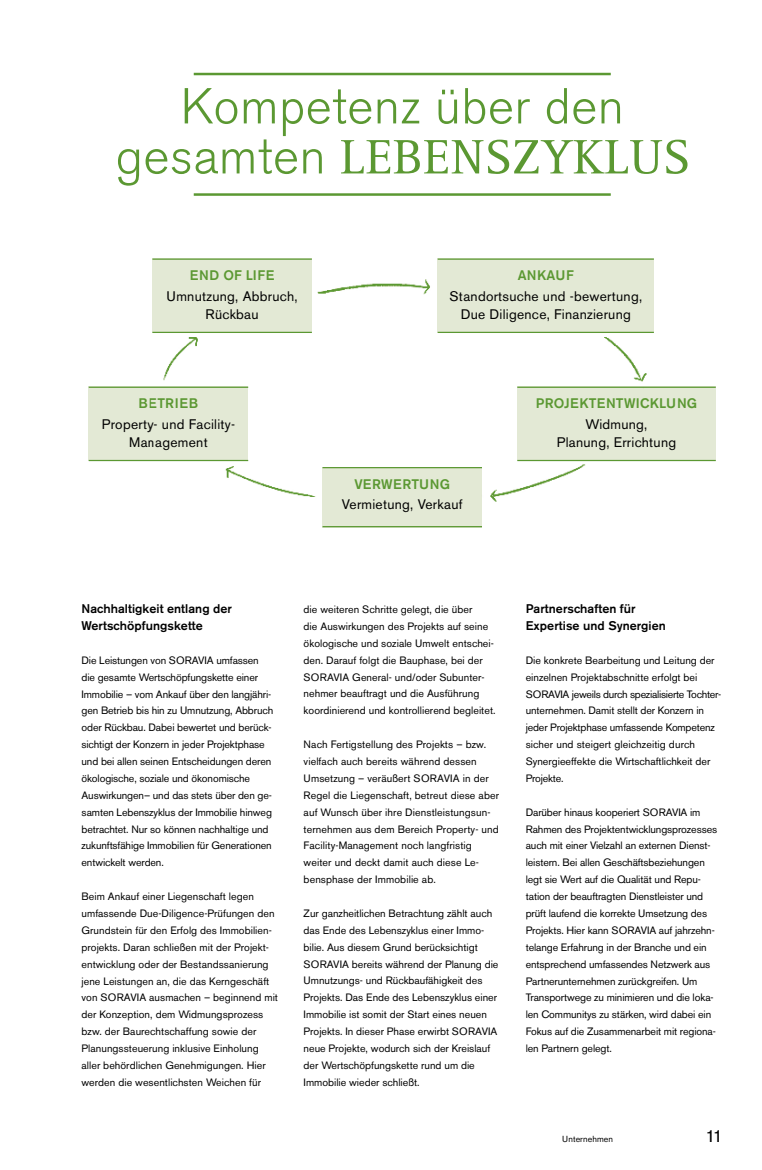
<style>
.page{position:relative;width:762px;height:1170px;background:#fff}
.page>*{position:absolute;margin:0;border:0;box-sizing:border-box;transform-origin:0 0}
.t1{font:50px "Rotis Serif Std";letter-spacing:.01em;color:#5b9832}
.t2{font:300 50px "Akzidenz Grotesk BE";letter-spacing:.01em;color:#5b9832}
.t3{font:17.5px "Akzidenz Grotesk BE";color:#000}
.t4{font:13.75px/18.8px "Akzidenz Grotesk BE";letter-spacing:.02em;color:#000;text-align:center}
.t5{font:500 13.75px "Akzidenz Grotesk BE";letter-spacing:.04em;color:#5b9832}
.t6{font:500 13.75px "Akzidenz Grotesk BE";letter-spacing:.01em;color:#5b9832}
.t7{font:500 12.5px/16.9px "Akzidenz Grotesk BE";letter-spacing:.005em;color:#000}
.t8{font:10.62px/16.9px "Akzidenz Grotesk BE";color:#000}
.t9{font:8.75px "Akzidenz Grotesk BE";letter-spacing:.01em;color:#000}
.s1{font-family:"Akzidenz Grotesk BE";font-weight:300}
</style>
<div class="page">
<div style="left:517px;top:386px;width:199px;height:75px;background:#e3e9d5"></div>
<div style="left:89px;top:386px;width:159px;height:75px;background:#e3e9d5"></div>
<hr style="left:89px;top:386px;width:159px;height:2px;background:#5b9832">
<hr style="left:89px;top:460px;width:159px;height:1px;background:#5b9832">
<hr style="left:517px;top:386px;width:199px;height:2px;background:#5b9832">
<hr style="left:517px;top:460px;width:199px;height:1px;background:#5b9832">
<hr style="left:194px;top:73px;width:417px;height:2px;background:#5b9832">
<hr style="left:194px;top:193px;width:417px;height:3px;background:#5b9832">
<img style="left:152px;top:258px;width:507px;height:270px">
<h1 class="t2" style="left:181px;top:78px;width:445px">Kompetenz über den</h1>
<h1 class="t1" style="left:116px;top:128px;width:575px"><span class="s1">gesamten</span> LEBENSZYKLUS</h1>
<p class="t5" style="left:190px;top:267px;width:86px">END OF LIFE</p>
<p class="t4" style="left:167px;top:286px;width:133px">Umnutzung, Abbruch,<br>Rückbau</p>
<p class="t5" style="left:187px;top:267px;width:32px">END</p>
<p class="t5" style="left:260px;top:267px;width:19px">FE</p>
<p class="t4" style="left:167px;top:289px;width:133px">Umnutzung, Abbruch,<br>Rückbau</p>
<p class="t5" style="left:191px;top:395px;width:11px">B</p>
<p class="t4" style="left:102px;top:417px;width:135px">Property- und Facility-<br>Management</p>
<p class="t5" style="left:139px;top:395px;width:61px">BETRIEB</p>
<p class="t4" style="left:102px;top:414px;width:135px">Property- und Facility-<br>Management</p>
<p class="t5" style="left:518px;top:267px;width:57px">ANKAUF</p>
<p class="t4" style="left:449px;top:286px;width:194px">Standortsuche und -bewertung,<br>Due Diligence, Finanzierung</p>
<p class="t4" style="left:449px;top:289px;width:194px">Standortsuche und -bewertung,<br>Due Diligence [, Finanzierung]</p>
<p class="t5" style="left:352px;top:475px;width:19px">VE</p>
<p class="t5" style="left:432px;top:475px;width:22px">NG</p>
<p class="t4" style="left:342px;top:498px;width:122px">Vermietung, Verkauf</p>
<p class="t6" style="left:354px;top:475px;width:97px">VERWERTUNG</p>
<p class="t4" style="left:342px;top:495px;width:122px">Vermietung, Verkauf</p>
<p class="t5" style="left:531px;top:395px;width:57px">PROJEK</p>
<p class="t5" style="left:642px;top:395px;width:61px">CKLUNG</p>
<p class="t4" style="left:557px;top:417px;width:121px">Widmung,<br>Planung, Errichtung</p>
<p class="t6" style="left:536px;top:395px;width:163px">PROJEKTENTWICKLUNG</p>
<p class="t4" style="left:557px;top:414px;width:121px">Widmung,<br>Planung, Errichtung</p>
<p class="t7" style="left:81px;top:600px;width:152px">Nachhaltigkeit entlang der<br>Wertschöpfungskette</p>
<p class="t8" style="left:81px;top:651px;width:193px">Die Leistungen von SORAVIA umfassen die gesamte Wertschöpfungskette einer Immobilie – vom Ankauf über den langjähri&shy;gen Betrieb bis hin zu Umnutzung, Abbruch oder Rückbau. Dabei bewertet und berück&shy;sichtigt der Konzern in jeder Projektphase und bei allen seinen Entscheidungen deren ökologische, soziale und ökonomische Auswirkungen– und das stets über den ge&shy;samten Lebenszyklus der Immobilie hinweg betrachtet. Nur so können nachhaltige und zukunftsfähige Immobilien für Generationen entwickelt werden.</p>
<p class="t8" style="left:81px;top:887px;width:198px">Beim Ankauf einer Liegenschaft legen umfassende Due-Diligence-Prüfungen den Grundstein für den Erfolg des Immobilien&shy;projekts. Daran schließen mit der Projekt&shy;entwicklung oder der Bestandssanierung jene Leistungen an, die das Kerngeschäft von SORAVIA ausmachen – beginnend mit der Konzeption, dem Widmungsprozess bzw. der Baurechtschaffung sowie der Planungssteuerung inklusive Einholung aller behördlichen Genehmigungen. Hier werden die wesentlichsten Weichen für</p>
<p class="t8" style="left:304px;top:601px;width:193px">die weiteren Schritte gelegt, die über<br>die Auswirkungen des Projekts auf seine ökologische und soziale Umwelt entschei&shy;den. Darauf folgt die Bauphase, bei der SORAVIA General- und/oder Subunter&shy;nehmer beauftragt und die Ausführung koordinierend und kontrollierend begleitet.</p>
<p class="t8" style="left:304px;top:736px;width:197px">Nach Fertigstellung des Projekts – bzw. vielfach auch bereits während dessen Umsetzung – veräußert SORAVIA in der Regel die Liegenschaft, betreut diese aber auf Wunsch über ihre Dienstleistungsun&shy;ternehmen aus dem Bereich Property- und Facility-Management noch langfristig weiter und deckt damit auch diese Le&shy;bensphase der Immobilie ab.</p>
<p class="t8" style="left:304px;top:904px;width:196px">Zur ganzheitlichen Betrachtung zählt auch das Ende des Lebenszyklus einer Immo&shy;bilie. Aus diesem Grund berücksichtigt SORAVIA bereits während der Planung die Umnutzungs- und Rückbaufähigkeit des Projekts. Das Ende des Lebenszyklus einer Immobilie ist somit der Start eines neuen Projekts. In dieser Phase erwirbt SORAVIA neue Projekte, wodurch sich der Kreislauf der Wertschöpfungskette rund um die Immobilie wieder schließt.</p>
<p class="t7" style="left:526px;top:600px;width:142px">Partnerschaften für<br>Expertise und Synergien</p>
<p class="t8" style="left:526px;top:651px;width:196px">Die konkrete Bearbeitung und Leitung der einzelnen Projektabschnitte erfolgt bei SORAVIA jeweils durch spezialisierte Tochter&shy;unternehmen. Damit stellt der Konzern in jeder Projektphase umfassende Kompetenz sicher und steigert gleichzeitig durch Synergieeffekte die Wirtschaftlichkeit der Projekte.</p>
<p class="t8" style="left:526px;top:803px;width:193px">Darüber hinaus kooperiert SORAVIA im Rahmen des Projektentwicklungsprozesses auch mit einer Vielzahl an externen Dienst&shy;leistern. Bei allen Geschäftsbeziehungen legt sie Wert auf die Qualität und Repu&shy;tation der beauftragten Dienstleister und prüft laufend die korrekte Umsetzung des Projekts. Hier kann SORAVIA auf jahrzehn&shy;telange Erfahrung in der Branche und ein entsprechend umfassendes Netzwerk aus Partnerunternehmen zurückgreifen. Um Transportwege zu minimieren und die loka&shy;len Communitys zu stärken, wird dabei ein Fokus auf die Zusammenarbeit mit regiona&shy;len Partnern gelegt.</p>
<p class="t9" style="left:562px;top:1133px;width:52px">Unternehmen</p>
<h2 class="t3" style="left:705px;top:1124px;width:19px">11</h2>
</div>
